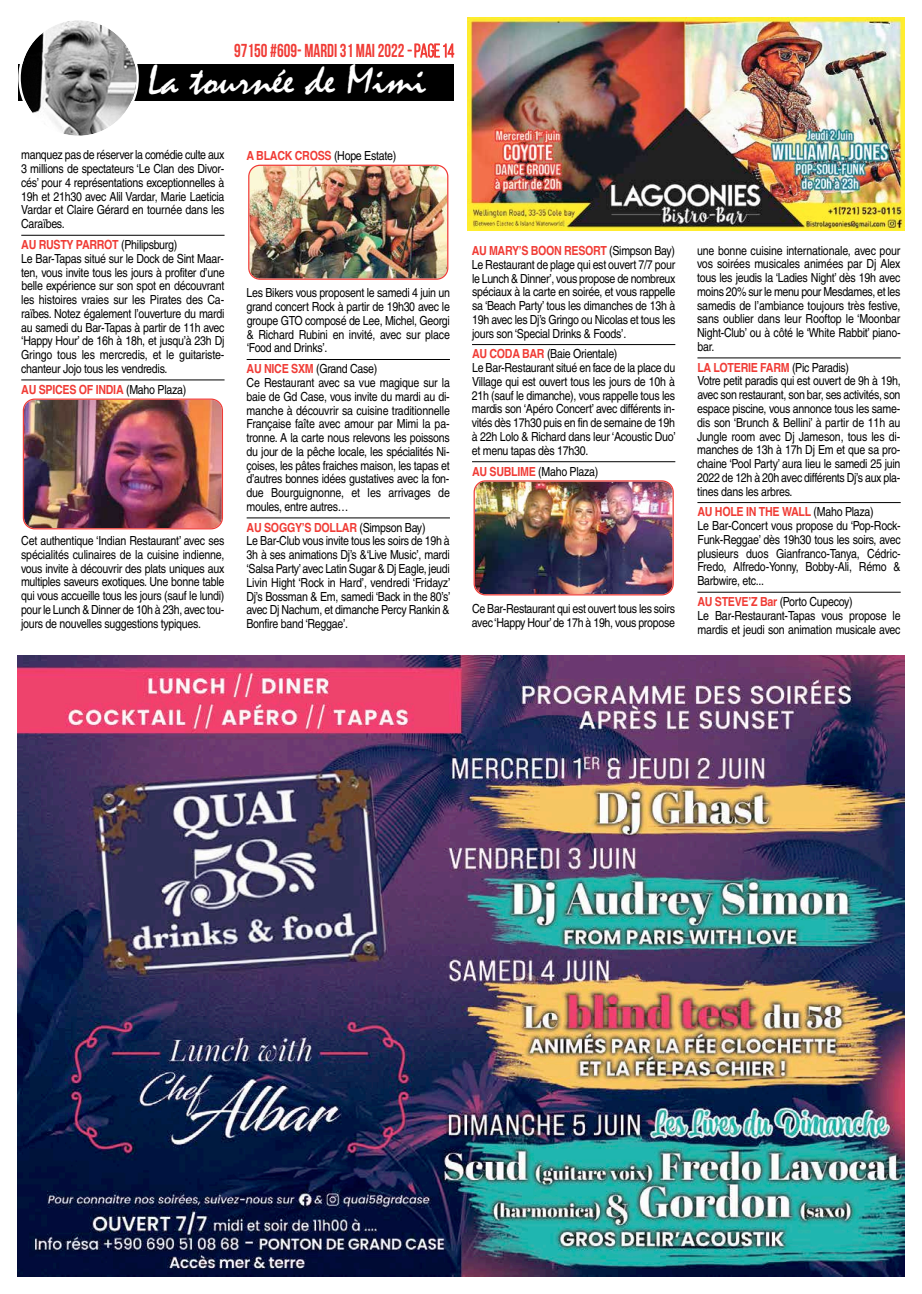
<style>
.page{position:relative;width:922px;height:1294px;background:#fff}
.page>*{position:absolute;margin:0;border:0;box-sizing:border-box;transform-origin:0 0}
.t1{font:42.25px "Mistral";color:#fff;scale:1.07 1}
.t2{font:700 18.75px "Bebas Neue";color:#f03c36;scale:.9 1}
.t3{font:12.5px/13.8px "Helvetica";letter-spacing:-.025em;color:#000;scale:.85 1}
.t4{font:700 12.5px "Helvetica";letter-spacing:-.025em;color:#f03c36;scale:.85 1}
.s1{font-weight:400}
.s2{font-weight:700;color:#f03c36}
.s3{font-weight:400;color:#000}
</style>
<div class="page">
<hr style="left:21px;top:235px;width:203px;height:1px;background:#000">
<hr style="left:21px;top:379px;width:203px;height:1px;background:#000">
<hr style="left:246px;top:359px;width:204px;height:1px;background:#000">
<hr style="left:246px;top:517px;width:204px;height:1px;background:#000">
<hr style="left:472px;top:344px;width:203px;height:1px;background:#000">
<hr style="left:472px;top:461px;width:203px;height:1px;background:#000">
<hr style="left:697px;top:357px;width:203px;height:1px;background:#000">
<hr style="left:697px;top:502px;width:203px;height:1px;background:#000">
<hr style="left:697px;top:592px;width:203px;height:1px;background:#000">
<img style="left:23px;top:398px;width:200px;height:131px">
<img style="left:473px;top:480px;width:200px;height:115px">
<img style="left:248px;top:165px;width:200px;height:115px">
<div style="left:19px;top:64px;width:435px;height:36px;background:#000"></div>
<svg style="left:18px;top:20px;width:121px;height:116px"></svg>
<svg style="left:408px;top:43px;width:46px;height:15px"></svg>
<img style="left:467px;top:18px;width:437px;height:212px">
<img style="left:17px;top:656px;width:887px;height:620px">
<h2 class="t2" style="left:234px;top:41px;width:246px">97150 #609- MARDI 31 MAI2022 <span class="s1">-page14</span></h2>
<h1 class="t1" style="left:148px;top:57px;width:262px">La tournée de Mimi</h1>
<p class="t3" style="left:21px;top:148px;width:241px;text-align:justify">manquez pas de réserver la comédie culte aux 3 millions de spectateurs ‘Le Clan des Divor&shy;cés’ pour 4 représentations exceptionnelles à 19h et 21h30 avec Alil Vardar, Marie Laeticia Vardar et Claire Gérard en tournée dans les Caraïbes.</p>
<p class="t3" style="left:21px;top:238px;width:241px"><span class="s2">AU RUSTY PARROT</span> (Philipsburg)<br>Le Bar-Tapas situé sur le Dock de Sint Maar&shy;ten, vous invite tous les jours à profiter d’une belle expérience sur son spot en découvrant les histoires vraies sur les Pirates des Ca&shy;raïbes. Notez également l’ouverture du mardi au samedi du Bar-Tapas à partir de 11h avec ‘Happy Hour’ de 16h à 18h, et jusqu’à 23h Dj Gringo tous les mercredis, et le guitariste&shy;chanteur Jojo tous les vendredis.</p>
<p class="t4" style="left:21px;top:379px;width:196px">AU SPICES OF INDIA <span class="s3">(Maho Plaza)</span></p>
<p class="t3" style="left:21px;top:534px;width:241px;text-align:justify">Cet authentique ‘Indian Restaurant’ avec ses spécialités culinaires de la cuisine indienne, vous invite à découvrir des plats uniques aux multiples saveurs exotiques. Une bonne table qui vous accueille tous les jours (sauf le lundi) pour le Lunch &amp; Dinner de 10h à 23h, avec tou&shy;jours de nouvelles suggestions typiques.</p>
<p class="t3" style="left:246px;top:148px;width:178px"><span class="s2">A BLACK CROSS</span> (Hope Estate)</p>
<p class="t3" style="left:246px;top:286px;width:241px;text-align:justify">Les Bikers vous proposent le samedi 4 juin un grand concert Rock à partir de 19h30 avec le groupe GTO composé de Lee, Michel, Georgi &amp; Richard Rubini en invité, avec sur place ‘Food and Drinks’.</p>
<p class="t3" style="left:246px;top:362px;width:241px"><span class="s2">AU NICE SXM</span> (Grand Case)<br>Ce Restaurant avec sa vue magique sur la baie de Gd Case, vous invite du mardi au di&shy;manche à découvrir sa cuisine traditionnelle Française faîte avec amour par Mimi la pa&shy;tronne. A la carte nous relevons les poissons du jour de la pêche locale, les spécialités Ni&shy;çoises, les pâtes fraiches maison, les tapas et d’autres bonnes idées gustatives avec la fon&shy;due Bourguignonne, et les arrivages de moules, entre autres…</p>
<p class="t3" style="left:246px;top:520px;width:241px"><span class="s2">AU SOGGY’S DOLLAR</span> (Simpson Bay)<br>Le Bar-Club vous invite tous les soirs de 19h à 3h à ses animations Dj’s &amp;‘Live Music’, mardi ‘Salsa Party’avec Latin Sugar &amp; Dj Eagle, jeudi Livin Hight ‘Rock in Hard’, vendredi ‘Fridayz’ Dj’s Bossman &amp; Em, samedi ‘Back in the 80’s’ avec Dj Nachum, et dimanche Percy Rankin &amp; Bonfire band ‘Reggae’.</p>
<p class="t3" style="left:471px;top:244px;width:241px;text-align:justify"><span class="s2">AU MARY’S BOON RESORT</span> (Simpson Bay)<br>Le Restaurant de plage qui est ouvert 7/7 pour le Lunch &amp; Dinner’, vous propose de nombreux spéciaux à la carte en soirée, et vous rappelle sa ‘Beach Party’ tous les dimanches de 13h à 19h avec les Dj’s Gringo ou Nicolas et tous les jours son ‘Special Drinks &amp; Foods’.</p>
<p class="t3" style="left:471px;top:347px;width:241px"><span class="s2">AU CODA BAR</span> (Baie Orientale)<br>Le Bar-Restaurant situé en face de la place du Village qui est ouvert tous les jours de 10h à 21h (sauf le dimanche), vous rappelle tous les mardis son ‘Apéro Concert’ avec différents in&shy;vités dès 17h30 puis en fin de semaine de 19h à 22h Lolo &amp; Richard dans leur ‘Acoustic Duo’ et menu tapas dès 17h30.</p>
<p class="t3" style="left:472px;top:464px;width:150px"><span class="s2">AU SUBLIME</span> (Maho Plaza)</p>
<p class="t3" style="left:472px;top:602px;width:240px">Ce Bar-Restaurant qui est ouvert tous les soirs avec‘Happy Hour’de 17h à 19h, vous propose</p>
<p class="t3" style="left:697px;top:243px;width:241px;text-align:justify">une bonne cuisine internationale, avec pour vos soirées musicales animées par Dj Alex tous les jeudis la ‘Ladies Night’ dès 19h avec moins 20% sur le menu pour Mesdames, et les samedis de l’ambiance toujours très festive, sans oublier dans leur Rooftop le ‘Moonbar Night-Club’ ou à côté le ‘White Rabbit’ piano&shy;bar.</p>
<p class="t3" style="left:697px;top:360px;width:241px"><span class="s2">LA LOTERIE FARM</span> (Pic Paradis)<br>Votre petit paradis qui est ouvert de 9h à 19h, avec son restaurant, son bar, ses activités, son espace piscine, vous annonce tous les same&shy;dis son ‘Brunch &amp; Bellini’ à partir de 11h au Jungle room avec Dj Jameson, tous les di&shy;manches de 13h à 17h Dj Em et que sa pro&shy;chaine ‘Pool Party’ aura lieu le samedi 25 juin 2022 de 12h à 20h avec différents Dj’s aux pla&shy;tines dans les arbres.</p>
<p class="t3" style="left:697px;top:505px;width:241px"><span class="s2">AU HOLE IN THE WALL</span> (Maho Plaza)<br>Le Bar-Concert vous propose du ‘Pop-Rock-Funk-Reggae’ dès 19h30 tous les soirs, avec plusieurs duos Gianfranco-Tanya, Cédric-Fredo, Alfredo-Yonny, Bobby-Ali, Rémo &amp; Barbwire, etc...</p>
<p class="t3" style="left:697px;top:594px;width:240px"><span class="s2">AU STEVE’Z Bar</span> (Porto Cupecoy)<br>Le Bar-Restaurant-Tapas vous propose le mardis et jeudi son animation musicale avec</p>
</div>
